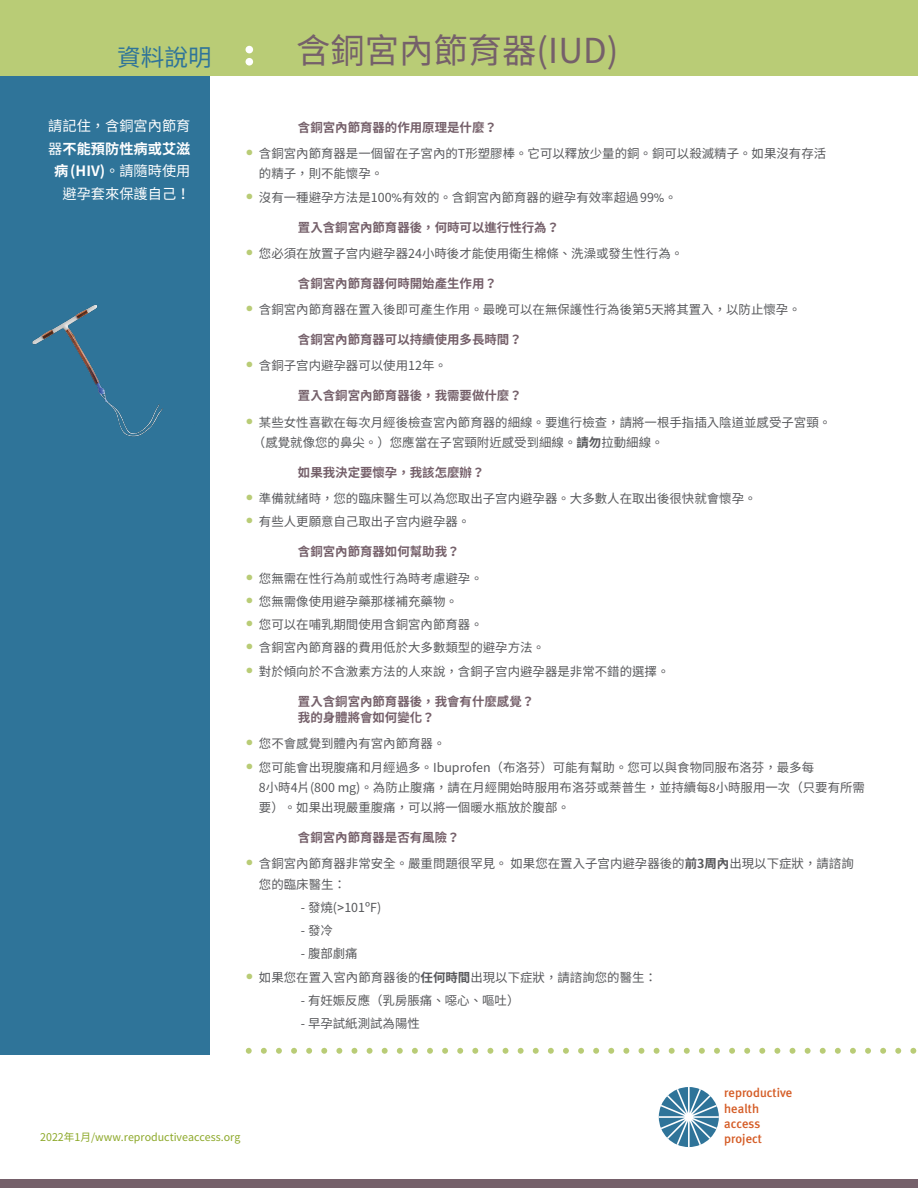
<style>
.page{position:relative;width:918px;height:1188px;background:#fff}
.page>*{position:absolute;margin:0;border:0;box-sizing:border-box;transform-origin:0 0}
.zhTW_Main_Header__bl{font:34.35px "Noto Sans CJ Ktc";color:#75606a}
.t1{font:23.7px "Noto Sans CJ Ktc";color:#2f7499}
.zhTW_Sidebar{font:14.25px/22.5px "Noto Sans CJ Ktc";color:#fff;text-align:right}
.t2{font:500 12.75px/15.3px "Meta Plus";color:#d55d27}
.en_dashes{font:12.45px/20.2px "Noto Sans CJ Ktc";color:#57585b}
.zhTW_Subheader_Color{font:700 12.45px "Noto Sans CJ Ktc";color:#75606a}
.t3{font:10.65px "Noto Sans CJ Ktc";color:#8ca828}
.s1{font-weight:700}
.s2{font-family:"Meta Normal";font-size:15.75px;color:#b9cc76}
.s3{font-family:"Meta Normal"}
.s4{font-family:"Arial"}
</style>
<div class="page">
<div style="left:0;top:76px;width:210px;height:978px;background:#2f7499"></div>
<div style="left:0;top:0;width:918px;height:76px;background:#b9cc76"></div>
<div style="left:0;top:1179px;width:918px;height:9px;background:#75606a"></div>
<svg style="left:264px;top:1048px;width:653px;height:6px"></svg>
<svg style="left:659px;top:1087px;width:60px;height:60px"></svg>
<div style="left:246px;top:46px;width:7px;height:7px;background:#fff;border-radius:50%"></div>
<div style="left:246px;top:58px;width:7px;height:8px;background:#fff;border-radius:50%"></div>
<img style="left:32px;top:305px;width:131px;height:132px">
<h2 class="t1" style="left:117px;top:43px;width:96px">資料說明</h2>
<p class="zhTW_Main_Header__bl" style="left:296px;top:31px;width:324px">含銅宮內節育器(IUD)</p>
<p class="zhTW_Sidebar" style="left:48px;top:115px;width:144px">請記住，含銅宮內節育器<span class="s1">不能預防性病或艾滋病 (HIV)</span>。請隨時使用避孕套來保護自己！</p>
<p class="zhTW_Subheader_Color" style="left:298px;top:120px;width:201px">含銅宮內節育器的作用原理是什麼？</p>
<p class="en_dashes" style="left:259px;top:144px;width:569px;text-indent:-14px"><span class="s2">•</span> 含銅宮內節育器是一個留在子宮內的T形塑膠棒。它可以釋放少量的銅。銅可以殺滅精子。如果沒有存活的精子，則不能懷孕。</p>
<p class="en_dashes" style="left:245px;top:187px;width:433px"><span class="s2">•</span> 沒有一種避孕方法是100<span class="s3">%</span>有效的。含銅宮內節育器的避孕有效率超過 99<span class="s3">%</span>。</p>
<p class="zhTW_Subheader_Color" style="left:298px;top:220px;width:263px">置入含銅宮內節育器後，何時可以進行性行為？</p>
<p class="en_dashes" style="left:245px;top:243px;width:439px"><span class="s2">•</span> 您必須在放置子宫内避孕器24小時後才能使用衛生棉條、洗澡或發生性行為。</p>
<p class="zhTW_Subheader_Color" style="left:298px;top:276px;width:201px">含銅宮內節育器何時開始產生作用？</p>
<p class="en_dashes" style="left:245px;top:300px;width:557px"><span class="s2">•</span> 含銅宮內節育器在置入後即可產生作用。最晚可以在無保護性行為後第5天將其置入，以防止懷孕。</p>
<p class="zhTW_Subheader_Color" style="left:298px;top:333px;width:225px">含銅宮內節育器可以持續使用多長時間？</p>
<p class="en_dashes" style="left:245px;top:356px;width:203px"><span class="s2">•</span> 含銅子宫内避孕器可以使用12年。</p>
<p class="zhTW_Subheader_Color" style="left:298px;top:389px;width:225px">置入含銅宮內節育器後，我需要做什麼？</p>
<p class="en_dashes" style="left:253px;top:412px;width:580px;text-indent:-8px"><span class="s2">•</span> 某些女性喜歡在每次月經後檢查宮內節育器的細線。要進行檢查，請將一根手指插入陰道並感受子宮頸。（感覺就像您的鼻尖。）您應當在子宮頸附近感受到細線。<span class="s1">請勿</span>拉動細線。</p>
<p class="zhTW_Subheader_Color" style="left:298px;top:465px;width:188px">如果我決定要懷孕，我該怎麼辦？</p>
<p class="en_dashes" style="left:245px;top:489px;width:513px"><span class="s2">•</span> 準備就緒時，您的臨床醫生可以為您取出子宫内避孕器。大多數人在取出後很快就會懷孕。</p>
<p class="en_dashes" style="left:245px;top:512px;width:227px"><span class="s2">•</span> 有些人更願意自己取出子宫内避孕器。</p>
<p class="zhTW_Subheader_Color" style="left:298px;top:545px;width:163px">含銅宮內節育器如何幫助我？</p>
<p class="en_dashes" style="left:245px;top:568px;width:239px"><span class="s2">•</span> 您無需在性行為前或性行為時考慮避孕。</p>
<p class="en_dashes" style="left:245px;top:591px;width:214px"><span class="s2">•</span> 您無需像使用避孕藥那樣補充藥物。</p>
<p class="en_dashes" style="left:245px;top:615px;width:239px"><span class="s2">•</span> 您可以在哺乳期間使用含銅宮內節育器。</p>
<p class="en_dashes" style="left:245px;top:638px;width:301px"><span class="s2">•</span> 含銅宮內節育器的費用低於大多數類型的避孕方法。</p>
<p class="en_dashes" style="left:245px;top:661px;width:426px"><span class="s2">•</span> 對於傾向於不含激素方法的人來說，含銅子宫内避孕器是非常不錯的選擇。</p>
<p class="zhTW_Subheader_Color" style="left:298px;top:694px;width:238px">置入含銅宮內節育器後，我會有什麼感覺？</p>
<p class="zhTW_Subheader_Color" style="left:298px;top:711px;width:138px">我的身體將會如何變化？</p>
<p class="en_dashes" style="left:245px;top:734px;width:202px"><span class="s2">•</span> 您不會感覺到體內有宮內節育器。</p>
<p class="en_dashes" style="left:259px;top:757px;width:608px;text-indent:-14px"><span class="s2">•</span> 您可能會出現腹痛和月經過多。Ibuprofen（布洛芬）可能有幫助。您可以與食物同服布洛芬，最多每<br>8小時4片(800 mg)。為防止腹痛，請在月經開始時服用布洛芬或萘普生，並持續每8小時服用一次（只要有所需要）。如果出現嚴重腹痛，可以將一個暖水瓶放於腹部。</p>
<p class="zhTW_Subheader_Color" style="left:298px;top:831px;width:163px">含銅宮內節育器是否有風險？</p>
<p class="en_dashes" style="left:259px;top:854px;width:596px;text-indent:-14px"><span class="s2">•</span> 含銅宮內節育器非常安全。嚴重問題很罕見。如果您在置入子宫内避孕器後的<span class="s1">前3周內</span>出現以下症狀，請諮詢您的臨床醫生：</p>
<p class="en_dashes" style="left:301px;top:897px;width:82px">- 發燒(<span class="s4">&gt;</span>101ºF)</p>
<p class="en_dashes" style="left:301px;top:921px;width:33px">- 發冷</p>
<p class="en_dashes" style="left:301px;top:944px;width:58px">- 腹部劇痛</p>
<p class="en_dashes" style="left:245px;top:967px;width:413px"><span class="s2">•</span> 如果您在置入宮內節育器後的<span class="s1">任何時間</span>出現以下症狀，請諮詢您的醫生：</p>
<p class="en_dashes" style="left:301px;top:990px;width:220px">- 有妊娠反應（乳房脹痛、噁心、嘔吐）</p>
<p class="en_dashes" style="left:301px;top:1014px;width:121px">- 早孕試紙測試為陽性</p>
<p class="t3" style="left:40px;top:1131px;width:202px">2022年1月/www.reproductiveaccess.org</p>
<p class="t2" style="left:724px;top:1085px;width:70px">reproductive health access project</p>
</div>
